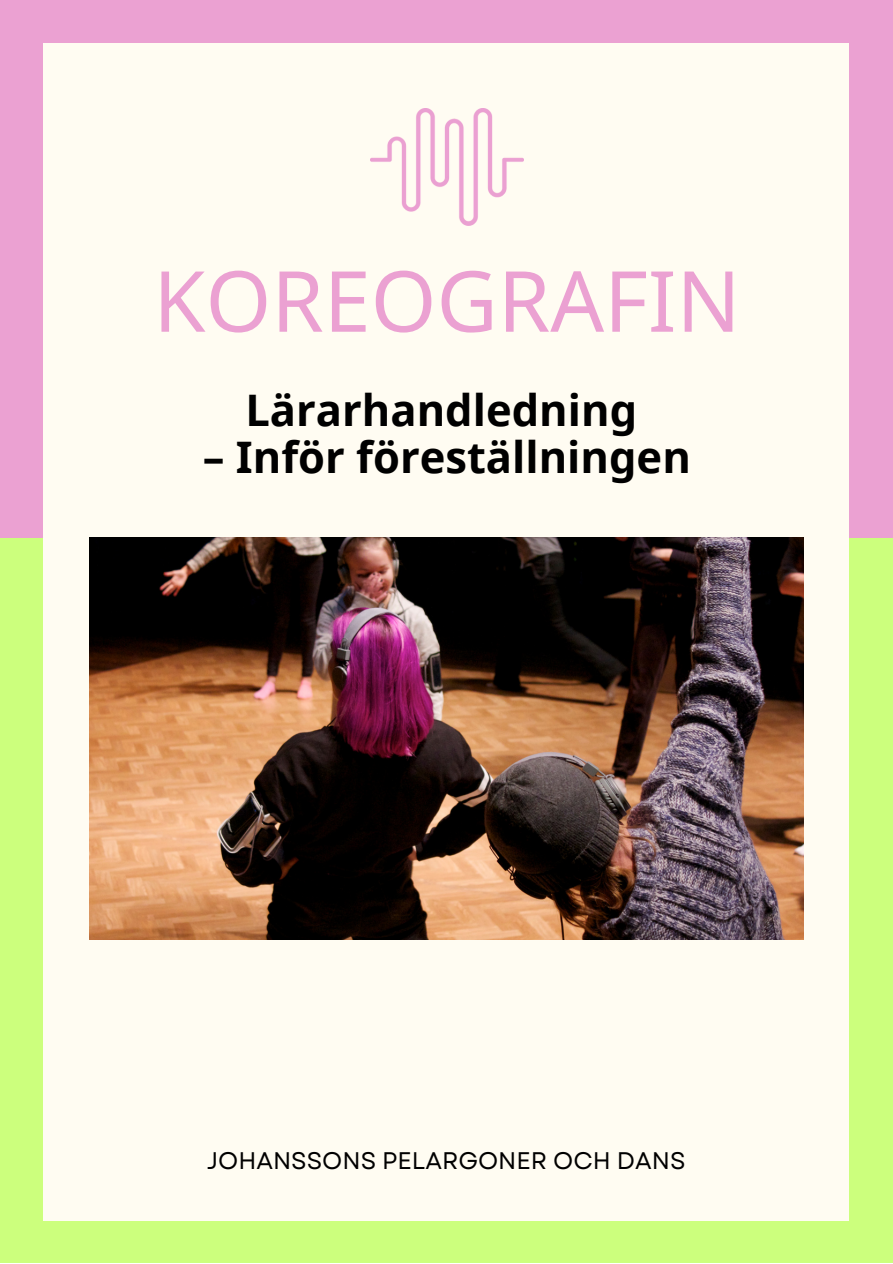
<style>
.page{position:relative;width:893px;height:1264px;background:#fff}
.page>*{position:absolute;margin:0;border:0;box-sizing:border-box;transform-origin:0 0}
.t1{font:84.3px "Noto Sans";color:#eba1d2}
.t2{font:700 43.5px "Noto Sans";color:#000}
.t3{font:24px "Garet";color:#000}
</style>
<div class="page">
<div style="left:0;top:0;width:892px;height:1262px;background:#ccff7d"></div>
<div style="left:0;top:0;width:892px;height:538px;background:#eba1d2"></div>
<div style="left:43px;top:43px;width:806px;height:1177px;background:#fffcf2"></div>
<img style="left:89px;top:538px;width:714px;height:401px">
<img style="left:370px;top:109px;width:153px;height:117px">
<p class="t1" style="left:153px;top:242px;width:588px">KOREOGRAFIN</p>
<p class="t2" style="left:245px;top:379px;width:393px">Lärarhandledning</p>
<p class="t2" style="left:203px;top:426px;width:489px">– Inför föreställningen</p>
<p class="t3" style="left:207px;top:1143px;width:480px">JOHANSSONS PELARGONER OCH DANS</p>
</div>
